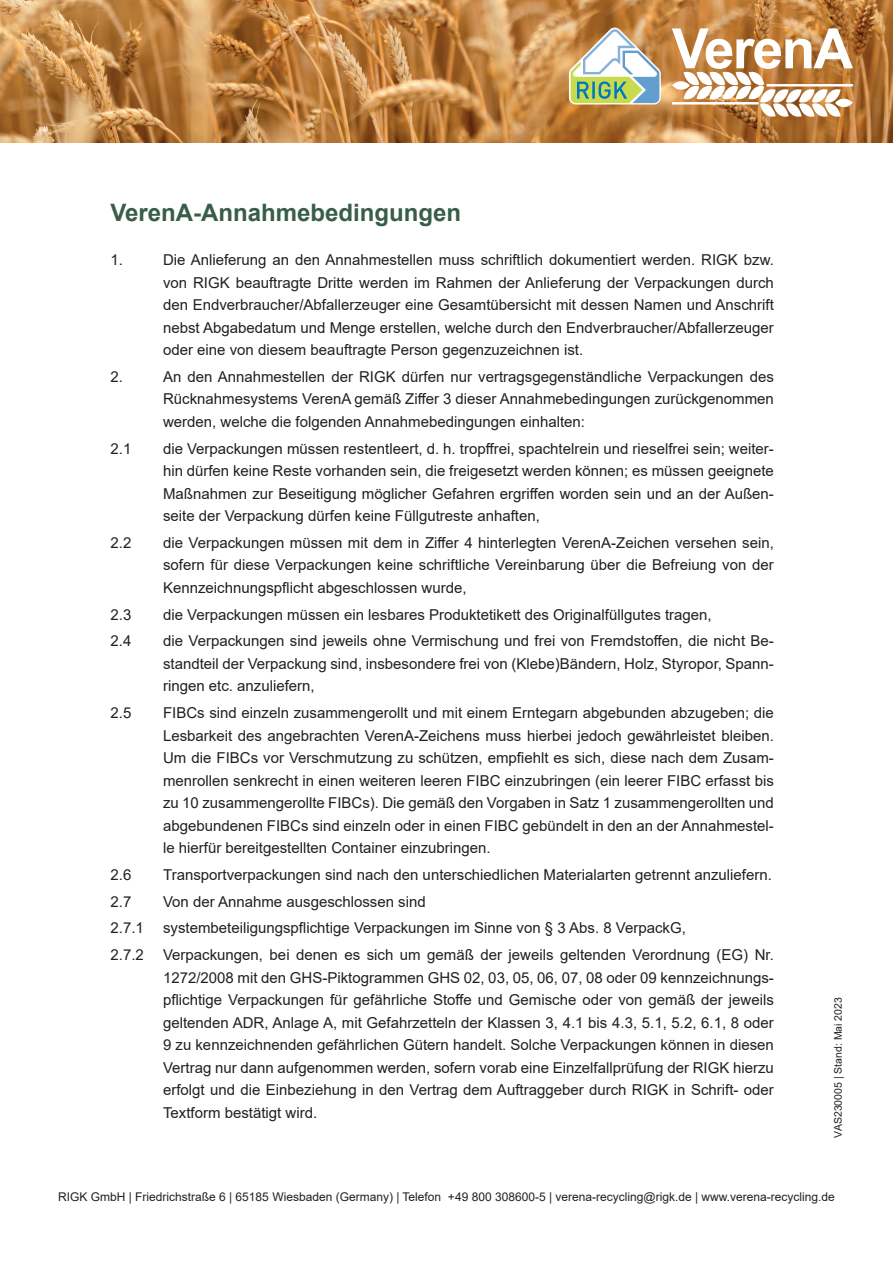
<style>
.page{position:relative;width:893px;height:1263px;background:#fff}
.page>*{position:absolute;margin:0;border:0;box-sizing:border-box;transform-origin:0 0}
.t1{font:700 24px "Arial";color:#385d49}
.t2{font:15px/22.5px "Arial";color:#231f20;text-align:justify}
.t3{font:12px "Arial";color:#231f20}
.t4{font:10.5px "Arial";color:#231f20}
</style>
<div class="page">
<img style="left:0;top:0;width:893px;height:142px">
<svg style="left:672px;top:28px;width:181px;height:89px"></svg>
<svg style="left:569px;top:28px;width:92px;height:76px"></svg>
<h1 class="t1" style="left:111px;top:196px;width:352px">VerenA-Annahmebedingungen</h1>
<p class="t2" style="left:111px;top:248px;width:14px">1.</p>
<p class="t2" style="left:163px;top:248px;width:612px">Die Anlieferung an den Annahmestellen muss schriftlich dokumentiert werden. RIGK bzw. von RIGK beauftragte Dritte werden im Rahmen der Anlieferung der Verpackungen durch den Endverbraucher/Abfallerzeuger eine Gesamtübersicht mit dessen Namen und Anschrift nebst Abgabedatum und Menge erstellen, welche durch den Endverbraucher/Abfallerzeuger oder eine von diesem beauftragte Person gegenzuzeichnen ist.</p>
<p class="t2" style="left:111px;top:365px;width:14px">2.</p>
<p class="t2" style="left:163px;top:365px;width:612px">An den Annahmestellen der RIGK dürfen nur vertragsgegenständliche Verpackungen des Rücknahmesystems VerenA gemäß Ziffer 3 dieser Annahmebedingungen zurückgenommen werden, welche die folgenden Annahmebedingungen einhalten:</p>
<p class="t2" style="left:111px;top:437px;width:22px">2.1</p>
<p class="t2" style="left:163px;top:437px;width:612px">die Verpackungen müssen restentleert, d. h. tropffrei, spachtelrein und rieselfrei sein; weiter&shy;hin dürfen keine Reste vorhanden sein, die freigesetzt werden können; es müssen geeignete Maßnahmen zur Beseitigung möglicher Gefahren ergriffen worden sein und an der Außen&shy;seite der Verpackung dürfen keine Füllgutreste anhaften,</p>
<p class="t2" style="left:111px;top:531px;width:22px">2.2</p>
<p class="t2" style="left:163px;top:531px;width:612px">die Verpackungen müssen mit dem in Ziffer 4 hinterlegten VerenA-Zeichen versehen sein, sofern für diese Verpackungen keine schriftliche Vereinbarung über die Befreiung von der Kennzeichnungspflicht abgeschlossen wurde,</p>
<p class="t2" style="left:111px;top:603px;width:22px">2.3</p>
<p class="t2" style="left:163px;top:603px;width:550px">die Verpackungen müssen ein lesbares Produktetikett des Originalfüllgutes tragen,</p>
<p class="t2" style="left:111px;top:630px;width:22px">2.4</p>
<p class="t2" style="left:163px;top:630px;width:612px">die Verpackungen sind jeweils ohne Vermischung und frei von Fremdstoffen, die nicht Be&shy;standteil der Verpackung sind, insbesondere frei von (Klebe)Bändern, Holz, Styropor, Spann&shy;ringen etc. anzuliefern,</p>
<p class="t2" style="left:111px;top:701px;width:22px">2.5</p>
<p class="t2" style="left:163px;top:701px;width:612px">FIBCs sind einzeln zusammengerollt und mit einem Erntegarn abgebunden abzugeben; die Lesbarkeit des angebrachten VerenA-Zeichens muss hierbei jedoch gewährleistet bleiben.<br>Um die FIBCs vor Verschmutzung zu schützen, empfiehlt es sich, diese nach dem Zusam&shy;menrollen senkrecht in einen weiteren leeren FIBC einzubringen (ein leerer FIBC erfasst bis zu 10 zusammengerollte FIBCs). Die gemäß den Vorgaben in Satz 1 zusammengerollten und abgebundenen FIBCs sind einzeln oder in einen FIBC gebündelt in den an der Annahmestel&shy;le hierfür bereitgestellten Container einzubringen.</p>
<p class="t2" style="left:111px;top:863px;width:22px">2.6</p>
<p class="t2" style="left:163px;top:863px;width:610px">Transportverpackungen sind nach den unterschiedlichen Materialarten getrennt anzuliefern.</p>
<p class="t2" style="left:111px;top:890px;width:22px">2.7</p>
<p class="t2" style="left:163px;top:890px;width:264px">Von der Annahme ausgeschlossen sind</p>
<p class="t2" style="left:111px;top:917px;width:35px">2.7.1</p>
<p class="t2" style="left:163px;top:917px;width:524px">systembeteiligungspflichtige Verpackungen im Sinne von § 3 Abs. 8 VerpackG,</p>
<p class="t2" style="left:111px;top:943px;width:35px">2.7.2</p>
<p class="t2" style="left:163px;top:943px;width:612px">Verpackungen, bei denen es sich um gemäß der jeweils geltenden Verordnung (EG) Nr.<br>1272/2008 mit den GHS-Piktogrammen GHS 02, 03, 05, 06, 07, 08 oder 09 kennzeichnungs&shy;pflichtige Verpackungen für gefährliche Stoffe und Gemische oder von gemäß der jeweils geltenden ADR, Anlage A, mit Gefahrzetteln der Klassen 3, 4.1 bis 4.3, 5.1, 5.2, 6.1, 8 oder 9 zu kennzeichnenden gefährlichen Gütern handelt. Solche Verpackungen können in diesen Vertrag nur dann aufgenommen werden, sofern vorab eine Einzelfallprüfung der RIGK hierzu erfolgt und die Einbeziehung in den Vertrag dem Auftraggeber durch RIGK in Schrift- oder Textform bestätigt wird.</p>
<p class="t4" style="left:831px;top:1137px;width:142px;rotate:-90deg">VAS230005 | Stand: Mai 2023</p>
<p class="t3" style="left:58px;top:1188px;width:778px">RIGK GmbH | Friedrichstraße 6 | 65185 Wiesbaden (Germany) | Telefon +49 800 308600-5 | verena-recycling@rigk.de | www.verena-recycling.de</p>
</div>
